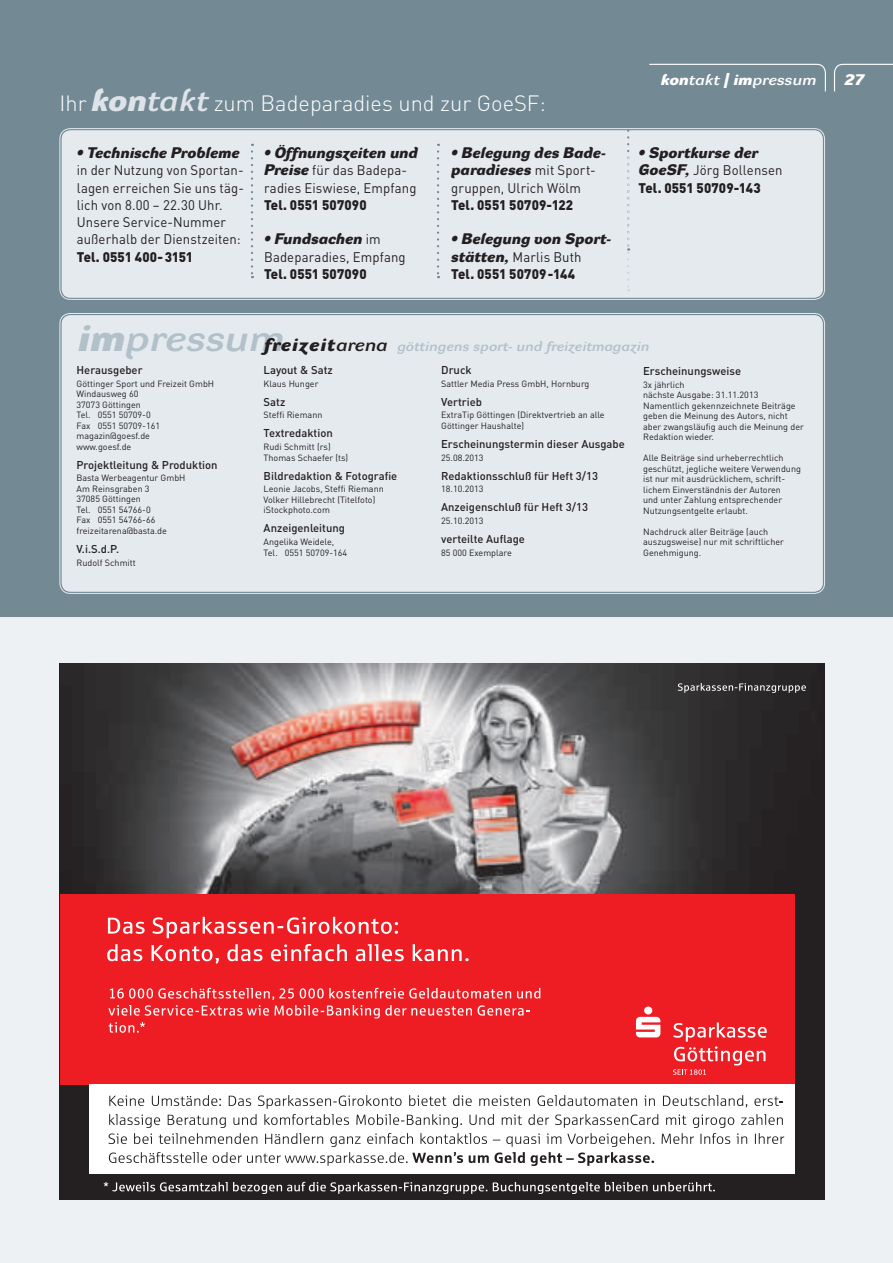
<style>
.page{position:relative;width:893px;height:1263px;background:#fff}
.page>*{position:absolute;margin:0;border:0;box-sizing:border-box;transform-origin:0 0}
.t1{font:300 21.9px "DIN";color:#fff}
.t2{font:italic 700 15px/17.2px "Dyna Grotesk DXE";letter-spacing:.005em;color:#231f20;scale:.95 1}
.t3{font:italic 700 15px "Dyna Grotesk LXE";color:#fff}
.t4{font:italic 700 15px "Dyna Grotesk DXE";color:#fff}
.t5{font:13.8px/17.2px "DIN";letter-spacing:.01em;color:#231f20;scale:.95 1}
.t6{font:900 13.8px/17.2px "DIN";letter-spacing:.01em;color:#231f20;scale:.95 1}
.t7{font:italic 700 13.5px "Dyna Grotesk LXE";color:#b1c0c9}
.t8{font:500 11.25px "DIN";color:#231f20}
.t9{font:9px/10.5px "DIN";color:#231f20}
.s1{font-family:"Dyna Grotesk DXE";font-weight:700;font-style:italic;font-size:30.3px;color:#dde3e8}
.s2{font-family:"Dyna Grotesk LXE";font-weight:700;font-style:italic;font-size:30.3px;color:#dde3e8}
.s3{font-family:"Dyna Grotesk DXE";font-weight:700;font-style:italic;font-size:15px}
.s4{font-family:"DIN";font-weight:400;font-style:normal;font-size:13.8px}
.s5{font-weight:400}
.s6{font-family:"Dyna Grotesk DXE"}
.s7{font-family:"Dyna Grotesk DXE";font-size:37.35px}
.s8{font-size:37.35px}
.s9{font-family:"Dyna Grotesk DXE";font-size:18px;color:#231f20}
.s10{font-size:18px;color:#231f20}
</style>
<div class="page">
<svg style="left:0;top:0;width:1px;height:561px"></svg>
<div style="left:1px;top:604px;width:892px;height:659px;background:#edf1f3"></div>
<div style="left:1px;top:0;width:892px;height:617px;background:#738a95"></div>
<div style="left:62px;top:130px;width:761px;height:167px;background:#e5eaee;border-radius:9px"></div>
<div style="left:60px;top:128px;width:765px;height:172px;border:1px solid #e5eaee;border-radius:10px"></div>
<div style="left:62px;top:130px;width:761px;height:167px;border:2px solid #e5eaee;border-radius:7px"></div>
<div style="left:62px;top:315px;width:761px;height:276px;background:#e5eaee;border-radius:9px"></div>
<div style="left:62px;top:315px;width:761px;height:276px;border:2px solid #e5eaee;border-radius:7px"></div>
<svg style="left:251px;top:144px;width:2px;height:134px"></svg>
<svg style="left:437px;top:144px;width:2px;height:134px"></svg>
<svg style="left:627px;top:128px;width:2px;height:163px"></svg>
<svg style="left:834px;top:63px;width:59px;height:29px"></svg>
<svg style="left:649px;top:63px;width:177px;height:29px"></svg>
<svg style="left:60px;top:663px;width:765px;height:536px;background:#a46264"></svg>
<svg style="left:108px;top:988px;width:432px;height:45px;background:#f03b40"></svg>
<h1 class="t1" style="left:60px;top:89px;width:488px">Ihr <span class="s1">kon</span><span class="s2">takt</span> zum Badeparadies und zur GoeSF:</h1>
<h2 class="t2" style="left:77px;top:146px;width:173px">• Technische Probleme</h2>
<h3 class="t5" style="left:77px;top:162px;width:178px">in der Nutzung von Sportan&shy;lagen erreichen Sie uns täg&shy;lich von 8.00 – 22.30 Uhr.<br>Unsere Service-Nummer außerhalb der Dienstzeiten:</h3>
<h3 class="t6" style="left:77px;top:247px;width:124px">Tel. 0551 400-3151</h3>
<h2 class="t2" style="left:264px;top:146px;width:163px">• Öffnungszeiten und</h2>
<h3 class="t5" style="left:264px;top:162px;width:162px"><span class="s3">Preise</span> für das Badepa&shy;radies Eiswiese, Empfang</h3>
<h3 class="t6" style="left:264px;top:196px;width:109px">Tel. 0551 507090</h3>
<h2 class="t2" style="left:264px;top:232px;width:124px">• Fundsachen <span class="s4">im</span></h2>
<h3 class="t5" style="left:264px;top:248px;width:151px">Badeparadies, Empfang</h3>
<h3 class="t6" style="left:264px;top:265px;width:109px">Tel. 0551 507090</h3>
<h2 class="t2" style="left:451px;top:146px;width:164px">• Belegung des Bade&shy;paradieses <span class="s4">mit Sport-</span></h2>
<h3 class="t5" style="left:451px;top:179px;width:138px">gruppen, Ulrich Wölm</h3>
<h3 class="t6" style="left:451px;top:196px;width:130px">Tel. 0551 50709-122</h3>
<h2 class="t2" style="left:451px;top:232px;width:170px">• Belegung von Sport-</h2>
<h3 class="t6" style="left:451px;top:247px;width:139px"><span class="s3">stätten,</span> <span class="s5">Marlis Buth<br></span>Tel. 0551 50709-144</h3>
<h2 class="t3" style="left:661px;top:71px;width:157px"><span class="s6">kon</span>takt <span class="s6">| im</span>pressum</h2>
<h2 class="t4" style="left:844px;top:71px;width:22px">27</h2>
<h2 class="t2" style="left:638px;top:146px;width:127px">• Sportkurse der</h2>
<h3 class="t6" style="left:638px;top:161px;width:153px"><span class="s3">GoeSF,</span> <span class="s5">Jörg Bollensen<br></span>Tel. 0551 50709-143</h3>
<h3 class="t7" style="left:78px;top:339px;width:573px"><span class="s7">im</span><span class="s8">pressum</span><span class="s9">freizeit</span><span class="s10">arena</span> göttingens sport- und freizeitmagazin</h3>
<p class="t8" style="left:77px;top:363px;width:68px">Herausgeber</p>
<p class="t9" style="left:77px;top:378px;width:139px">Göttinger Sport und Freizeit GmbH<br>Windausweg 60<br>37073 Göttingen<br>Tel. 0551 50709-0<br>Fax 0551 50709-161 magazin@goesf.de<br>www.goesf.de</p>
<p class="t8" style="left:77px;top:457px;width:143px">Projektleitung &amp; Produktion</p>
<p class="t9" style="left:77px;top:473px;width:111px">Basta Werbeagentur GmbH<br>Am Reinsgraben 3<br>37085 Göttingen<br>Tel. 0551 54766-0<br>Fax 0551 54766-66 freizeitarena@basta.de</p>
<p class="t8" style="left:77px;top:542px;width:44px">V.i.S.d.P.</p>
<p class="t9" style="left:77px;top:557px;width:61px">Rudolf Schmitt</p>
<p class="t8" style="left:264px;top:363px;width:71px">Layout &amp; Satz</p>
<p class="t9" style="left:264px;top:378px;width:56px">Klaus Hunger</p>
<p class="t8" style="left:264px;top:394px;width:23px">Satz</p>
<p class="t9" style="left:264px;top:410px;width:60px">Steffi Riemann</p>
<p class="t8" style="left:264px;top:426px;width:71px">Textredaktion</p>
<p class="t9" style="left:264px;top:441px;width:86px">Rudi Schmitt (rs)<br>Thomas Schaefer (ts)</p>
<p class="t8" style="left:264px;top:468px;width:135px">Bildredaktion &amp; Fotografie</p>
<p class="t9" style="left:264px;top:484px;width:122px">Leonie Jacobs, Steffi Riemann<br>Volker Hillebrecht (Titelfoto) iStockphoto.com</p>
<p class="t8" style="left:264px;top:521px;width:83px">Anzeigenleitung</p>
<p class="t9" style="left:264px;top:536px;width:85px">Angelika Weidele,<br>Tel. 0551 50709-164</p>
<p class="t8" style="left:441px;top:363px;width:32px">Druck</p>
<p class="t9" style="left:441px;top:378px;width:150px">Sattler Media Press GmbH, Hornburg</p>
<p class="t8" style="left:441px;top:394px;width:42px">Vertrieb</p>
<p class="t9" style="left:441px;top:410px;width:165px">ExtraTip Göttingen (Direktvertrieb an alle<br>Göttinger Haushalte)</p>
<p class="t8" style="left:441px;top:437px;width:185px">Erscheinungstermin dieser Ausgabe</p>
<p class="t9" style="left:441px;top:452px;width:44px">25.08.2013</p>
<p class="t8" style="left:441px;top:468px;width:158px">Redaktionsschluß für Heft 3/13</p>
<p class="t9" style="left:441px;top:484px;width:44px">18.10.2013</p>
<p class="t8" style="left:441px;top:500px;width:148px">Anzeigenschluß für Heft 3/13</p>
<p class="t9" style="left:441px;top:515px;width:44px">25.10.2013</p>
<p class="t8" style="left:441px;top:532px;width:85px">verteilte Auflage</p>
<p class="t9" style="left:441px;top:547px;width:72px">85 000 Exemplare</p>
<p class="t8" style="left:643px;top:364px;width:100px">Erscheinungsweise</p>
<p class="t9" style="left:643px;top:379px;width:162px">3x jährlich<br>nächste Ausgabe: 31.11.2013<br>Namentlich gekennzeichnete Beiträge geben die Meinung des Autors, nicht aber zwangsläufig auch die Meinung der<br>Redaktion wieder.</p>
<p class="t9" style="left:643px;top:452px;width:159px">Alle Beiträge sind urheberrechtlich geschützt, jegliche weitere Verwendung ist nur mit ausdrücklichem, schrift&shy;lichem Einverständnis der Autoren<br>und unter Zahlung entsprechender Nutzungsentgelte erlaubt.</p>
<p class="t9" style="left:643px;top:526px;width:142px">Nachdruck aller Beiträge (auch auszugsweise) nur mit schriftlicher<br>Genehmigung.</p>
</div>
